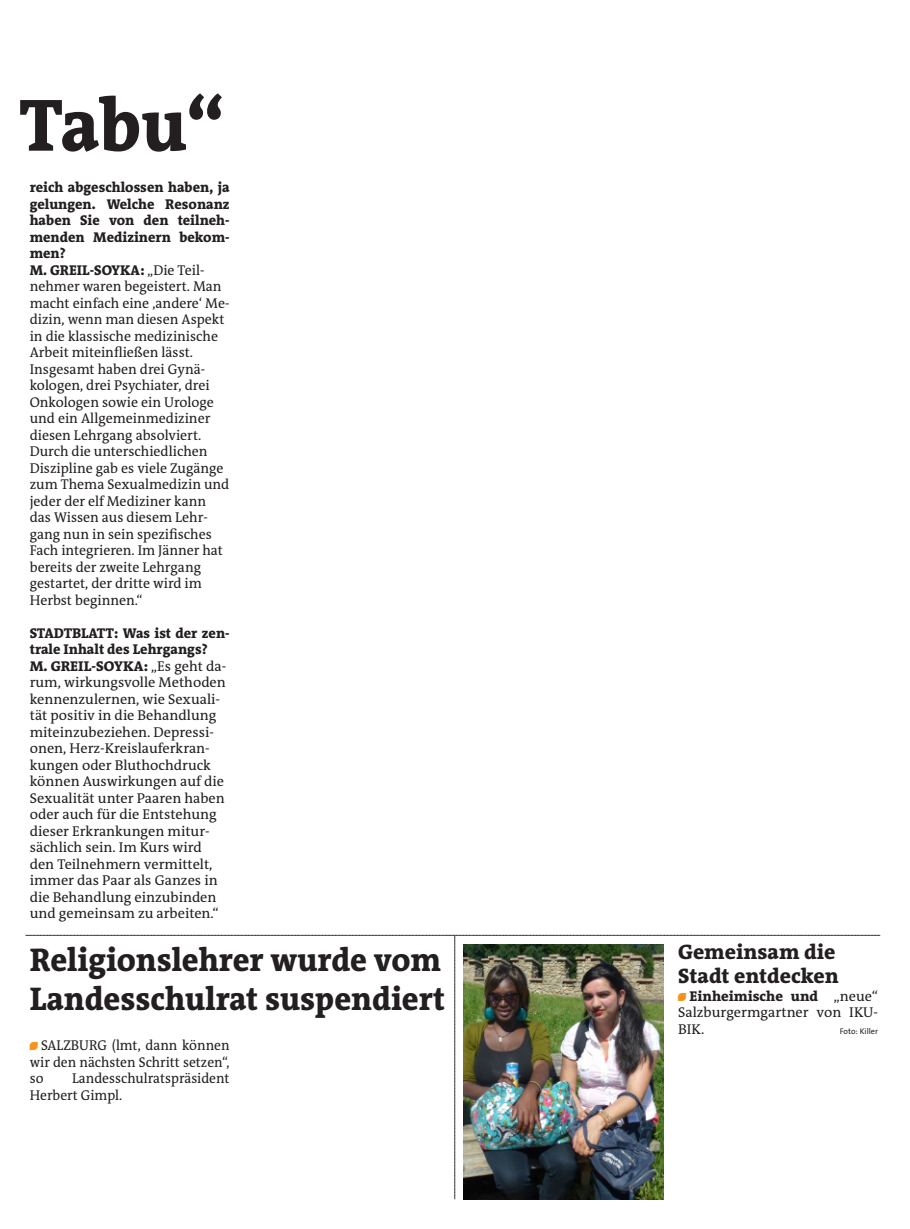
<style>
.page{position:relative;width:910px;height:1229px;background:#fff}
.page>*{position:absolute;margin:0;border:0;box-sizing:border-box;transform-origin:0 0}
.t1{font:800 75px "The RM Antiqua";color:#231f20;scale:.95 1}
._76_Titel_2sp{font:800 33px/39px "The RM Antiqua";color:#231f20;scale:.95 1}
._75_Titel_1sp{font:800 21px/24px "The RM Antiqua";color:#231f20}
._10_Meinung{font:14.25px/16.5px "The RM Antiqua";color:#231f20}
._00_FT{font:800 14.25px/16.5px "The RM Antiqua";color:#231f20;text-align:justify}
._01_FT_LogoOrange{font:14.25px/16.5px "The RM Antiqua";color:#231f20;text-align:justify;scale:.95 1}
._01_FT_LogoOrange-2{font:14.25px/16.5px "The RM Antiqua";color:#231f20;text-align:justify}
._01_FT_LogoOrange-3{font:8.25px "The Sans Os F";color:#231f20}
.s1{font-weight:800}
.s2{color:#f7931d}
</style>
<div class="page">
<svg style="left:26px;top:935px;width:854px;height:264px"></svg>
<img style="left:463px;top:944px;width:200px;height:255px">
<h1 class="t1" style="left:19px;top:77px;width:218px">Tabu“</h1>
<p class="_00_FT" style="left:30px;top:179px;width:201px">reich abgeschlossen haben, ja gelungen. Welche Resonanz haben Sie von den teilneh&shy;menden Medizinern bekom&shy;men?</p>
<p class="_10_Meinung" style="left:30px;top:262px;width:201px"><span class="s1">M. GREIL-SOYKA:</span> „Die Teil&shy;nehmer waren begeistert. Man macht einfach eine ‚andere‘ Me&shy;dizin, wenn man diesen Aspekt in die klassische medizinische<br>Arbeit miteinfließen lässt.<br>Insgesamt haben drei Gynä&shy;kologen, drei Psychiater, drei<br>Onkologen sowie ein Urologe und ein Allgemeinmediziner diesen Lehrgang absolviert.<br>Durch die unterschiedlichen<br>Diszipline gab es viele Zugänge zum Thema Sexualmedizin und jeder der elf Mediziner kann das Wissen aus diesem Lehr&shy;gang nun in sein spezifisches<br>Fach integrieren. Im Jänner hat bereits der zweite Lehrgang gestartet, der dritte wird im<br>Herbst beginnen.“</p>
<p class="_00_FT" style="left:30px;top:625px;width:201px">STADTBLATT: Was ist der zen&shy;trale Inhalt des Lehrgangs?</p>
<p class="_10_Meinung" style="left:30px;top:658px;width:198px"><span class="s1">M. GREIL-SOYKA:</span> „Es geht da&shy;rum, wirkungsvolle Methoden kennenzulernen, wie Sexuali&shy;tät positiv in die Behandlung miteinzubeziehen. Depressi&shy;onen, Herz-Kreislauferkran&shy;kungen oder Bluthochdruck können Auswirkungen auf die<br>Sexualität unter Paaren haben oder auch für die Entstehung dieser Erkrankungen mitur&shy;sächlich sein. Im Kurs wird den Teilnehmern vermittelt, immer das Paar als Ganzes in die Behandlung einzubinden und gemeinsam zu arbeiten.“</p>
<p class="_76_Titel_2sp" style="left:30px;top:940px;width:439px">Religionslehrer wurde vom<br>Landesschulrat suspendiert</p>
<p class="_01_FT_LogoOrange" style="left:30px;top:1037px;width:212px"><span class="s2">¶</span>SALZBURG (lmt, dann können wir den nächsten Schritt setzen“, so</p>
<p class="_01_FT_LogoOrange" style="left:30px;top:1070px;width:212px;text-indent:42px">Landesschulratspräsident<br>Herbert Gimpl.</p>
<p class="_75_Titel_1sp" style="left:678px;top:939px;width:162px">Gemeinsam die<br>Stadt entdecken</p>
<p class="_01_FT_LogoOrange-2" style="left:678px;top:988px;width:201px"><span class="s2">¶</span><span class="s1">Einheimische und</span> „neue“ Salzburgermgartner von IKU-BIK.</p>
<p class="_01_FT_LogoOrange-3" style="left:840px;top:1026px;width:40px">Foto: Killer</p>
</div>
